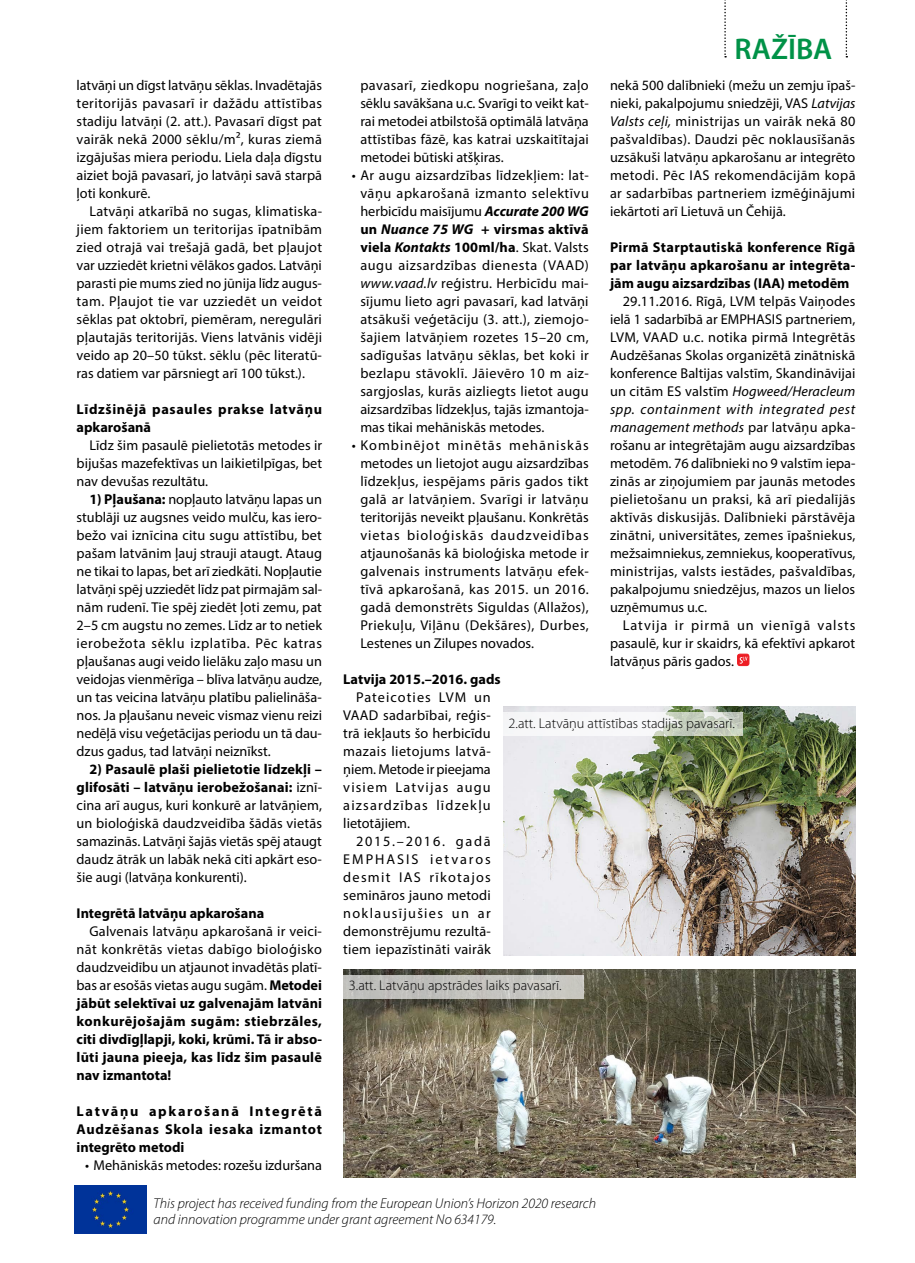
<style>
.page{position:relative;width:915px;height:1263px;background:#fff}
.page>*{position:absolute;margin:0;border:0;box-sizing:border-box;transform-origin:0 0}
.t1{font:600 30px "Myriad Pro";color:#009247}
.t2{font:14.25px/18px "Myriad Pro";letter-spacing:.005em;color:#000;text-align:justify}
.t3{font:700 14.25px/18px "Myriad Pro";letter-spacing:.005em;color:#000;text-align:justify}
.t4{font:italic 300 14.25px/15.8px "Myriad Pro";color:#000}
.t5{font:300 14.25px "Myriad Pro";color:#000}
.t6{font:700 14.25px/18px "Myriad Pro";letter-spacing:.045em;color:#000}
.s1{font-weight:700}
.s2{font-weight:400}
.s3{font-style:italic}
.s4{font-weight:700;font-style:italic}
</style>
<div class="page">
<div style="left:737px;top:654px;width:11px;height:12px;background:#ed1d24;border-radius:2px"></div>
<div style="left:736px;top:654px;width:13px;height:12px;border:1px solid #ed1d24;border-radius:2px"></div>
<svg style="left:739px;top:657px;width:8px;height:7px"></svg>
<img style="left:503px;top:707px;width:352px;height:249px">
<img style="left:343px;top:969px;width:512px;height:209px">
<img style="left:75px;top:1185px;width:71px;height:48px">
<svg style="left:503px;top:712px;width:239px;height:24px"></svg>
<div style="left:343px;top:975px;width:241px;height:23px;background:#c3c3be"></div>
<svg style="left:845px;top:0;width:2px;height:58px"></svg>
<svg style="left:724px;top:0;width:1px;height:58px"></svg>
<p class="t2" style="left:77px;top:76px;width:247px">latvāņi un dīgst latvāņu sēklas. Invadētajās teritorijās pavasarī ir dažādu attīstības stadiju latvāņi (2. att.). Pavasarī dīgst pat vairāk nekā 2000 sēklu/m², kuras ziemā izgājušas miera periodu. Liela daļa dīgstu aiziet bojā pavasarī, jo latvāņi savā starpā ļoti konkurē.</p>
<p class="t2" style="left:77px;top:202px;width:247px;text-indent:13px">Latvāņi atkarībā no sugas, klimatiska&shy;jiem faktoriem un teritorijas īpatnībām zied otrajā vai trešajā gadā, bet pļaujot var uzziedēt krietni vēlākos gados. Latvāņi parasti pie mums zied no jūnija līdz augus&shy;tam. Pļaujot tie var uzziedēt un veidot sēklas pat oktobrī, piemēram, neregulāri pļautajās teritorijās. Viens latvānis vidēji veido ap 20–50 tūkst. sēklu (pēc literatū&shy;ras datiem var pārsniegt arī 100 tūkst.).</p>
<p class="t6" style="left:77px;top:400px;width:247px">Līdzšinējā pasaules prakse latvāņu apkarošanā</p>
<p class="t2" style="left:77px;top:436px;width:247px;text-indent:13px">Līdz šim pasaulē pielietotās metodes ir bijušas mazefektīvas un laikietilpīgas, bet nav devušas rezultātu.</p>
<p class="t2" style="left:77px;top:490px;width:247px;text-indent:13px"><span class="s1">1) Pļaušana:</span> nopļauto latvāņu lapas un stublāji uz augsnes veido mulču, kas iero&shy;bežo vai iznīcina citu sugu attīstību, bet pašam latvānim ļauj strauji ataugt. Ataug ne tikai to lapas, bet arī ziedkāti. Nopļautie latvāņi spēj uzziedēt līdz pat pirmajām sal&shy;nām rudenī. Tie spēj ziedēt ļoti zemu, pat 2–5 cm augstu no zemes. Līdz ar to netiek ierobežota sēklu izplatība. Pēc katras pļaušanas augi veido lielāku zaļo masu un veidojas vienmērīga – blīva latvāņu audze, un tas veicina latvāņu platību palielināša&shy;nos. Ja pļaušanu neveic vismaz vienu reizi nedēļā visu veģetācijas periodu un tā dau&shy;dzus gadus, tad latvāņi neiznīkst.</p>
<p class="t2" style="left:77px;top:760px;width:247px;text-indent:13px"><span class="s1">2) Pasaulē plaši pielietotie līdzekļi – glifosāti – latvāņu ierobežošanai:</span> iznī&shy;cina arī augus, kuri konkurē ar latvāņiem, un bioloģiskā daudzveidība šādās vietās samazinās. Latvāņi šajās vietās spēj ataugt daudz ātrāk un labāk nekā citi apkārt eso&shy;šie augi (latvāņa konkurenti).</p>
<p class="t3" style="left:77px;top:904px;width:189px">Integrētā latvāņu apkarošana</p>
<p class="t3" style="left:77px;top:922px;width:247px;text-indent:13px"><span class="s2">Galvenais latvāņu apkarošanā ir veici&shy;nāt konkrētās vietas dabīgo bioloģisko daudzveidību un atjaunot invadētās platī&shy;bas ar esošās vietas augu sugām.</span> Metodei jābūt selektīvai uz galvenajām latvāni konkurējošajām sugām: stiebrzāles, citi divdīgļlapji, koki, krūmi. Tā ir abso&shy;lūti jauna pieeja, kas līdz šim pasaulē nav izmantota!</p>
<p class="t3" style="left:77px;top:1102px;width:247px">Latvāņu apkarošanā Integrētā Audzēšanas Skola iesaka izmantot integrēto metodi</p>
<p class="t2" style="left:85px;top:1156px;width:238px">• Mehāniskās metodes: rozešu izduršana</p>
<h1 class="t1" style="left:734px;top:29px;width:99px">RAŽĪBA</h1>
<p class="t2" style="left:609px;top:76px;width:247px">nekā 500 dalībnieki (mežu un zemju īpaš&shy;nieki, pakalpojumu sniedzēji, VAS <span class="s3">Latvijas Valsts ceļi,</span> ministrijas un vairāk nekā 80 pašvaldības). Daudzi pēc noklausīšanās uzsākuši latvāņu apkarošanu ar integrēto metodi. Pēc IAS rekomendācijām kopā ar sadarbības partneriem izmēģinājumi iekārtoti arī Lietuvā un Čehijā.</p>
<p class="t3" style="left:609px;top:237px;width:247px">Pirmā Starptautiskā konference Rīgā par latvāņu apkarošanu ar integrēta&shy;jām augu aizsardzības (IAA) metodēm</p>
<p class="t2" style="left:609px;top:292px;width:247px;text-indent:13px">29.11.2016. Rīgā, LVM telpās Vaiņodes ielā 1 sadarbībā ar EMPHASIS partneriem, LVM, VAAD u.c. notika pirmā Integrētās Audzēšanas Skolas organizētā zinātniskā konference Baltijas valstīm, Skandināvijai un citām ES valstīm <span class="s3">Hogweed/Heracleum spp. containment with integrated pest management methods</span> par latvāņu apka&shy;rošanu ar integrētajām augu aizsardzības metodēm. 76 dalībnieki no 9 valstīm iepa&shy;zinās ar ziņojumiem par jaunās metodes pielietošanu un praksi, kā arī piedalījās aktīvās diskusijās. Dalībnieki pārstāvēja zinātni, universitātes, zemes īpašniekus, mežsaimniekus, zemniekus, kooperatīvus, ministrijas, valsts iestādes, pašvaldības, pakalpojumu sniedzējus, mazos un lielos uzņēmumus u.c.</p>
<p class="t2" style="left:609px;top:616px;width:247px;text-indent:13px">Latvija ir pirmā un vienīgā valsts pasaulē, kur ir skaidrs, kā efektīvi apkarot latvāņus pāris gados.</p>
<p class="t2" style="left:360px;top:76px;width:230px">pavasarī, ziedkopu nogriešana, zaļo sēklu savākšana u.c. Svarīgi to veikt kat&shy;rai metodei atbilstošā optimālā latvāņa attīstības fāzē, kas katrai uzskaitītajai metodei būtiski atšķiras.</p>
<p class="t2" style="left:360px;top:166px;width:230px;text-indent:-9px">• Ar augu aizsardzības līdzekļiem: lat&shy;vāņu apkarošanā izmanto selektīvu herbicīdu maisījumu <span class="s4">Accurate 200 WG </span><span class="s1">un</span> <span class="s4">Nuance 75 WG</span> <span class="s1">+ virsmas aktīvā viela</span> <span class="s4">Kontakts</span> <span class="s1">100ml/ha</span>. Skat. Valsts augu aizsardzības dienesta (VAAD) <span class="s3">www.vaad.lv</span> reģistru. Herbicīdu mai&shy;sījumu lieto agri pavasarī, kad latvāņi atsākuši veģetāciju (3. att.), ziemojo&shy;šajiem latvāņiem rozetes 15–20 cm, sadīgušas latvāņu sēklas, bet koki ir bezlapu stāvoklī. Jāievēro 10 m aiz&shy;sargjoslas, kurās aizliegts lietot augu aizsardzības līdzekļus, tajās izmantoja&shy;mas tikai mehāniskās metodes.</p>
<p class="t2" style="left:360px;top:436px;width:230px;text-indent:-9px">• Kombinējot minētās mehāniskās metodes un lietojot augu aizsardzības līdzekļus, iespējams pāris gados tikt galā ar latvāņiem. Svarīgi ir latvāņu teritorijās neveikt pļaušanu. Konkrētās vietas bioloģiskās daudzveidības atjaunošanās kā bioloģiska metode ir galvenais instruments latvāņu efek&shy;tīvā apkarošanā, kas 2015. un 2016. gadā demonstrēts Siguldas (Allažos), Priekuļu, Viļānu (Dekšāres), Durbes, Lestenes un Zilupes novados.</p>
<p class="t3" style="left:343px;top:670px;width:159px">Latvija 2015.–2016. gads</p>
<p class="t2" style="left:343px;top:688px;width:149px;text-indent:13px">Pateicoties LVM un VAAD sadarbībai, reģis&shy;trā iekļauts šo herbicīdu mazais lietojums latvā&shy;ņiem. Metode ir pieejama visiem Latvijas augu aizsardzības līdzekļu lietotājiem.</p>
<p class="t2" style="left:343px;top:832px;width:149px;text-indent:13px">2015.–2016. gadā EMPHASIS ietvaros desmit IAS rīkotajos semināros jauno metodi noklausījušies un ar demonstrējumu rezultā&shy;tiem iepazīstināti vairāk</p>
<p class="t5" style="left:508px;top:716px;width:228px">2.att. Latvāņu attīstības stadijas pavasarī.</p>
<p class="t5" style="left:349px;top:977px;width:214px">3.att. Latvāņu apstrādes laiks pavasarī.</p>
<p class="t4" style="left:153px;top:1195px;width:444px">This project has received funding from the European Union’s Horizon 2020 research and innovation programme under grant agreement No 634179.</p>
</div>
